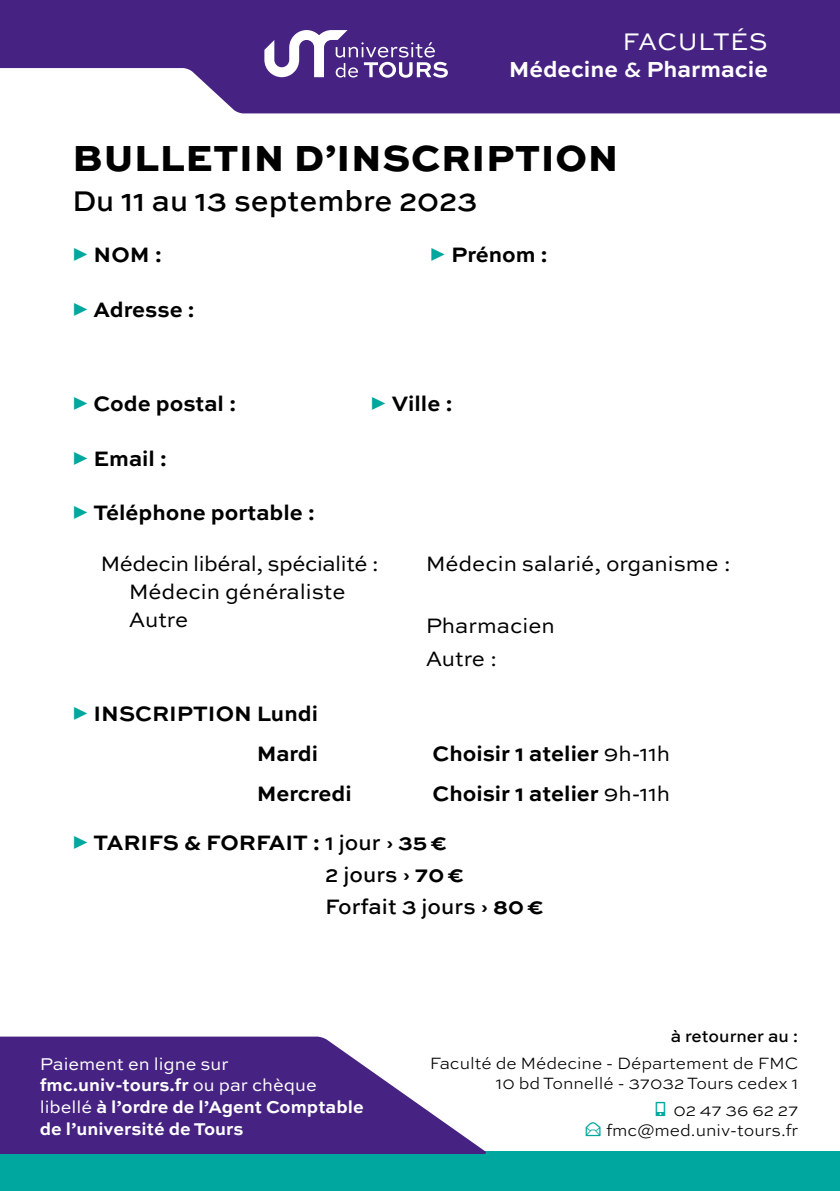
<style>
.page{position:relative;width:840px;height:1191px;background:#fff}
.page>*{position:absolute;margin:0;border:0;box-sizing:border-box;transform-origin:0 0}
.t1{font:800 38.2px "Sweet Sans Pro";letter-spacing:.02em;color:#000}
.t2{font:500 30px "Sweet Sans Pro";color:#000}
.t3{font:25.2px "Sweet Sans Pro";letter-spacing:.02em;color:#fff}
.t4{font:700 23px "Sweet Sans Pro";color:#fff}
.t5{font:700 22px/40px "Sweet Sans Pro";color:#000;text-align:right}
.t6{font:500 22px/32px "Sweet Sans Pro";color:#000}
.t7{font:22px/28px "Sweet Sans Pro";letter-spacing:-.02em;color:#000}
.t8{font:22px/33.6px "Sweet Sans Pro";color:#000}
.t9{font:700 18px/21.6px "Sweet Sans Pro";color:#fff}
.t10{font:300 17.2px/20.8px "Sweet Sans Pro";color:#000;text-align:right}
.t11{font:500 17.2px "Sweet Sans Pro";color:#000}
.s1{font-weight:500}
.s2{font-weight:400;color:#00a79e}
.s3{font-weight:400}
.s4{font-weight:700}
.s5{color:#00a79e}
</style>
<div class="page">
<svg style="left:0;top:0;width:839px;height:113px;background:#5a3a8f"></svg>
<svg style="left:264px;top:30px;width:183px;height:48px"></svg>
<div style="left:0;top:1151px;width:839px;height:40px;background:#00a79e"></div>
<svg style="left:0;top:1036px;width:486px;height:118px;fill:#462282"></svg>
<p class="t3" style="left:622px;top:23px;width:146px">FACULTÉS</p>
<p class="t4" style="left:508px;top:52px;width:260px">Médecine <span class="s1">&amp;</span> Pharmacie</p>
<h1 class="t1" style="left:72px;top:128px;width:547px">BULLETIN D’INSCRIPTION</h1>
<h2 class="t2" style="left:72px;top:179px;width:407px">Du 11 au 13 septembre 2023</h2>
<p class="t5" style="left:72px;top:233px;width:91px"><span class="s2">▶</span> NOM :</p>
<p class="t5" style="left:429px;top:233px;width:120px"><span class="s2">▶</span> Prénom :</p>
<p class="t5" style="left:72px;top:288px;width:124px"><span class="s2">▶</span> Adresse :</p>
<p class="t5" style="left:72px;top:382px;width:166px"><span class="s2">▶</span> Code postal :</p>
<p class="t5" style="left:370px;top:382px;width:84px"><span class="s2">▶</span> Ville :</p>
<p class="t5" style="left:72px;top:437px;width:97px"><span class="s2">▶</span> Email :</p>
<p class="t5" style="left:72px;top:491px;width:244px"><span class="s2">▶</span> Téléphone portable :</p>
<p class="t7" style="left:129px;top:549px;width:251px;text-indent:-28px">Médecin libéral, spécialité :<br>Médecin généraliste<br>Autre</p>
<p class="t8" style="left:425px;top:546px;width:306px">Médecin salarié, organisme :</p>
<p class="t8" style="left:425px;top:608px;width:131px">Pharmacien<br>Autre :</p>
<p class="t5" style="left:72px;top:692px;width:247px"><span class="s2">▶</span> INSCRIPTION Lundi<br>Mardi</p>
<p class="t5" style="left:432px;top:732px;width:239px">Choisir 1 atelier <span class="s3">9h-11h</span></p>
<p class="t5" style="left:257px;top:772px;width:96px">Mercredi</p>
<p class="t5" style="left:432px;top:772px;width:239px">Choisir 1 atelier <span class="s3">9h-11h</span></p>
<p class="t6" style="left:325px;top:826px;width:220px;text-indent:-253px"><span class="s2">▶</span> <span class="s4">TARIFS &amp; FORFAIT :</span> 1 jour › <span class="s4">35€<br></span>2 jours › <span class="s4">70€<br></span>Forfait 3 jours › <span class="s4">80€</span></p>
<p class="t9" style="left:40px;top:1052px;width:325px"><span class="s3">Paiement en ligne sur </span>fmc.univ-tours.fr <span class="s3">ou par chèque libellé</span> à l’ordre de l’Agent Comptable de l’université de Tours</p>
<p class="t11" style="left:670px;top:1023px;width:129px">à retourner au :</p>
<p class="t10" style="left:429px;top:1051px;width:370px">Faculté de Médecine - Département de FMC<br>10 bd Tonnellé - 37032 Tours cedex 1</p>
<p class="t10" style="left:605px;top:1099px;width:194px"><span class="s5">■</span> 02 47 36 62 27 fmc@med.univ-tours.fr</p>
</div>
